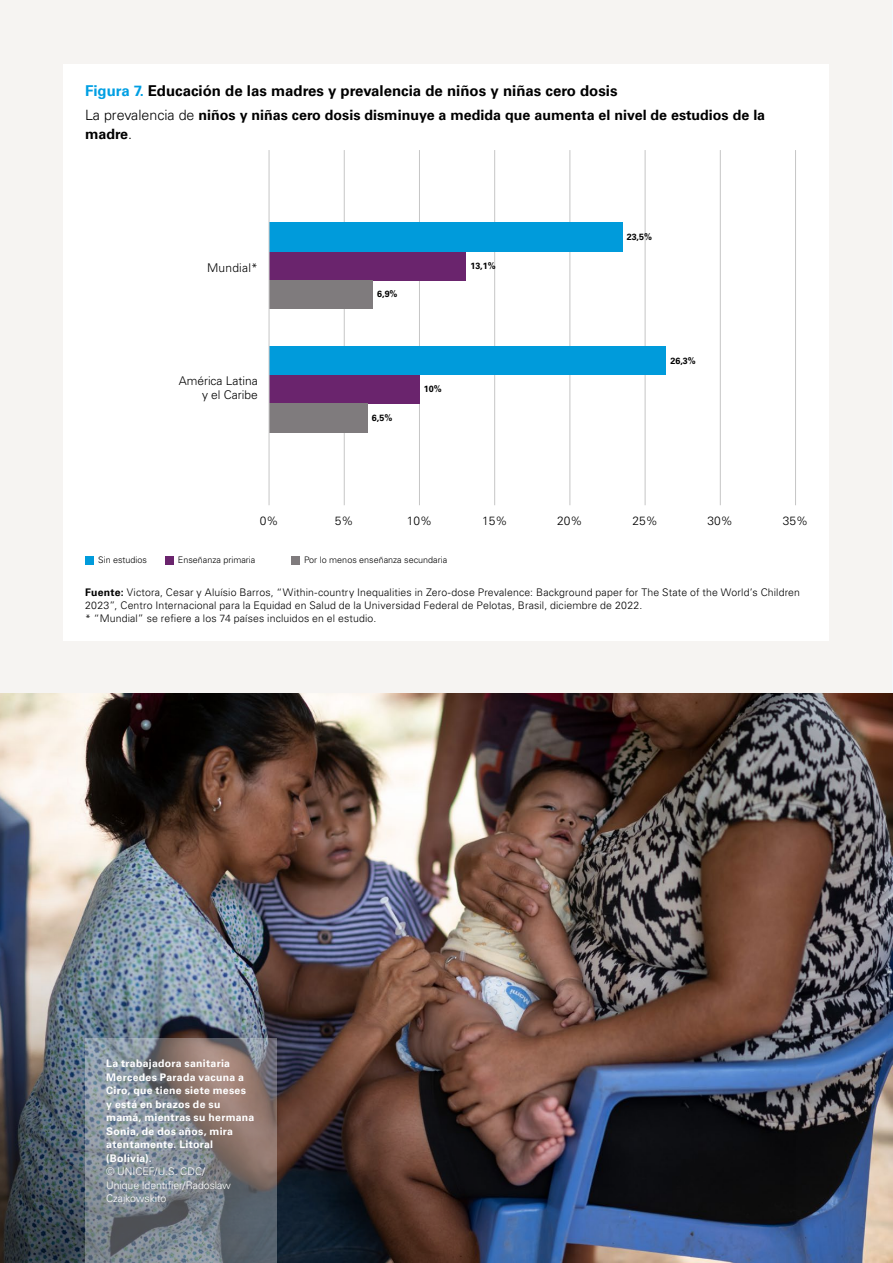
<style>
.page{position:relative;width:893px;height:1263px;background:#f6f4f2}
.page>*{position:absolute;margin:0;border:0;box-sizing:border-box;transform-origin:0 0}
.t1{font:700 15px "Univers LT Pro 65";color:#000}
.t2{font:700 14.25px/18.8px "Univers LT Pro 65";color:#000}
.t3{font:300 12px/14.4px "Univers LT Pro 45";color:#000;text-align:right}
.t4{font:300 12px "Univers LT Pro 45";letter-spacing:.02em;color:#000}
.t5{font:300 10.5px/12.6px "Univers LT Pro 45";letter-spacing:.015em;color:#000}
.t6{font:700 10.5px/13.5px "Univers LT Pro 65";letter-spacing:.025em;color:#fff}
.t7{font:300 10.5px/13.5px "Univers LT Pro 45";letter-spacing:-.005em;color:#fff}
.t8{font:300 9px "Univers LT Pro 45";color:#000}
.t9{font:700 9px "Univers LT Pro 65";color:#000}
.s1{color:#009fe3}
.s2{font-family:"Univers LT Pro 45";font-weight:300}
.s3{font-family:"Univers LT Pro 65";font-weight:700}
</style>
<div class="page">
<img style="left:795px;top:694px;width:98px;height:569px">
<img style="left:0;top:694px;width:795px;height:569px">
<svg style="left:85px;top:1038px;width:191px;height:225px;background:#7d7f83"></svg>
<div style="left:64px;top:64px;width:765px;height:576px;background:#fff"></div>
<hr style="left:795px;top:150px;width:1px;height:355px;background:#c6c6c6">
<hr style="left:645px;top:150px;width:1px;height:355px;background:#c6c6c6">
<hr style="left:494px;top:150px;width:1px;height:355px;background:#c6c6c6">
<hr style="left:419px;top:150px;width:1px;height:355px;background:#c6c6c6">
<hr style="left:344px;top:150px;width:1px;height:355px;background:#c6c6c6">
<hr style="left:720px;top:150px;width:1px;height:355px;background:#c6c6c6">
<hr style="left:570px;top:150px;width:1px;height:355px;background:#c6c6c6">
<div style="left:291px;top:557px;width:9px;height:8px;background:#7f7b7d"></div>
<div style="left:85px;top:557px;width:9px;height:8px;background:#009bdb"></div>
<div style="left:165px;top:556px;width:8px;height:9px;background:#6a246d"></div>
<div style="left:269px;top:222px;width:353px;height:30px;background:#009bdb"></div>
<div style="left:269px;top:252px;width:197px;height:28px;background:#6a246d"></div>
<div style="left:269px;top:280px;width:104px;height:29px;background:#7f7b7d"></div>
<div style="left:269px;top:347px;width:397px;height:28px;background:#009bdb"></div>
<div style="left:269px;top:375px;width:150px;height:28px;background:#6a246d"></div>
<div style="left:269px;top:403px;width:98px;height:30px;background:#7f7b7d"></div>
<hr style="left:269px;top:150px;width:1px;height:355px;background:#c6c6c6">
<h1 class="t1" style="left:85px;top:80px;width:534px"><span class="s1">Figura 7.</span> Educación de las madres y prevalencia de niños y niñas cero dosis</h1>
<h2 class="t2" style="left:85px;top:105px;width:682px"><span class="s2">La prevalencia de</span> niños y niñas cero dosis disminuye a medida que aumenta el nivel de estudios de la madre<span class="s2">.</span></h2>
<p class="t4" style="left:207px;top:260px;width:52px">Mundial*</p>
<p class="t3" style="left:179px;top:374px;width:81px">América Latina y el Caribe</p>
<p class="t9" style="left:377px;top:289px;width:22px">6,9%</p>
<p class="t9" style="left:470px;top:260px;width:27px">13,1%</p>
<p class="t9" style="left:372px;top:412px;width:22px">6,5%</p>
<p class="t9" style="left:424px;top:383px;width:19px">10%</p>
<p class="t9" style="left:627px;top:231px;width:27px">23,5%</p>
<p class="t9" style="left:670px;top:355px;width:27px">26,3%</p>
<p class="t3" style="left:260px;top:513px;width:20px">0%</p>
<p class="t3" style="left:335px;top:513px;width:20px">5%</p>
<p class="t3" style="left:407px;top:513px;width:27px">10%</p>
<p class="t3" style="left:482px;top:513px;width:27px">15%</p>
<p class="t3" style="left:557px;top:513px;width:27px">20%</p>
<p class="t3" style="left:632px;top:513px;width:27px">25%</p>
<p class="t3" style="left:708px;top:513px;width:27px">30%</p>
<p class="t3" style="left:783px;top:513px;width:27px">35%</p>
<p class="t8" style="left:98px;top:554px;width:50px">Sin estudios</p>
<p class="t8" style="left:178px;top:554px;width:79px">Enseñanza primaria</p>
<p class="t8" style="left:304px;top:554px;width:144px">Por lo menos enseñanza secundaria</p>
<p class="t5" style="left:85px;top:586px;width:716px"><span class="s3">Fuente:</span> Victora, Cesar y Aluísio Barros, “Within-country Inequalities in Zero-dose Prevalence: Background paper for The State of the World’s Children<br>2023”, Centro Internacional para la Equidad en Salud de la Universidad Federal de Pelotas, Brasil, diciembre de 2022.<br>* “Mundial” se refiere a los 74 países incluidos en el estudio.</p>
<p class="t6" style="left:106px;top:1056px;width:150px">La trabajadora sanitaria<br>Mercedes Parada vacuna a<br>Ciro, que tiene siete meses y está en brazos de su mamá, mientras su hermana<br>Sonia, de dos años, mira atentamente. Litoral (Bolivia).</p>
<p class="t7" style="left:106px;top:1164px;width:126px">© UNICEF/U.S. CDC/<br>Unique Identifier/Radoslaw<br>Czajkowskito</p>
</div>
